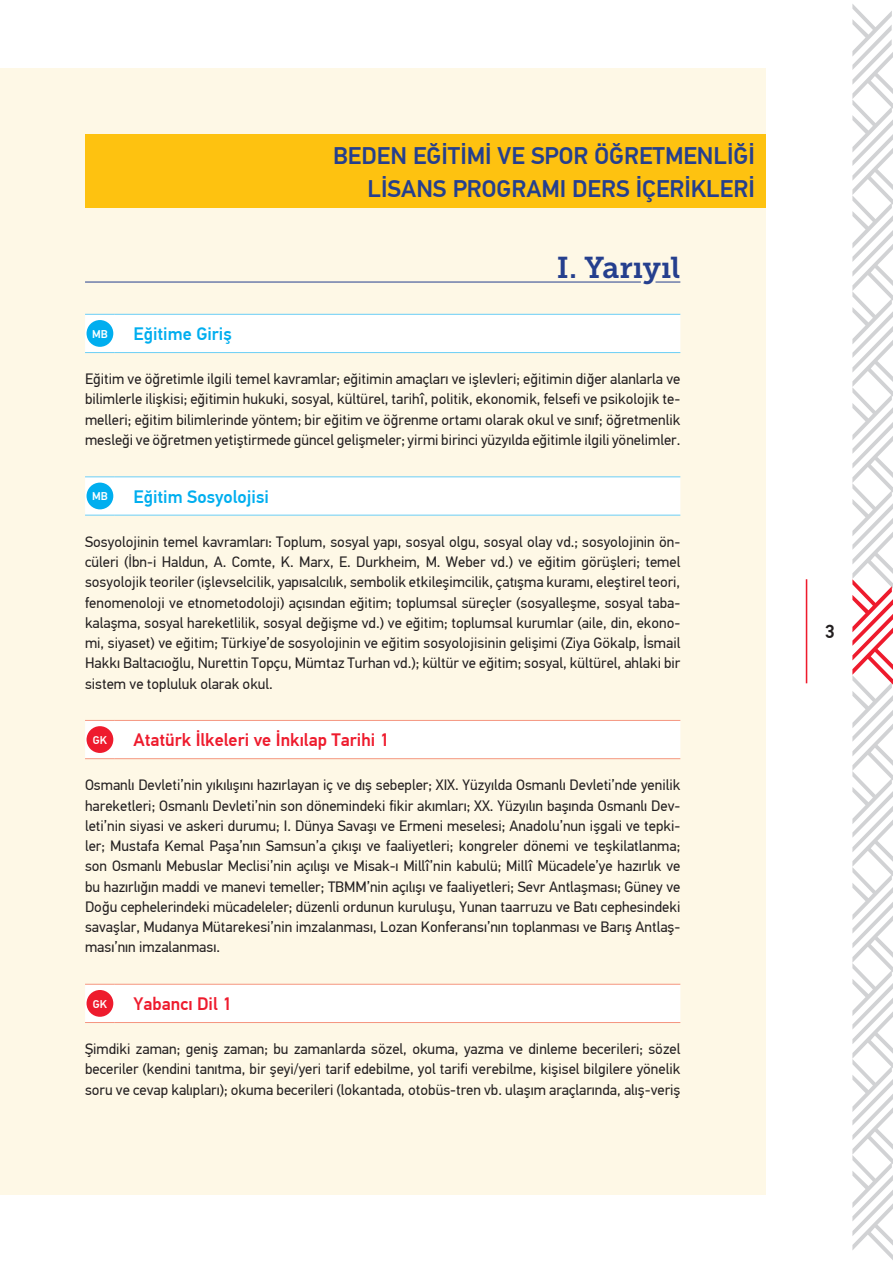
<style>
.page{position:relative;width:893px;height:1263px;background:#fff}
.page>*{position:absolute;margin:0;border:0;box-sizing:border-box;transform-origin:0 0}
.t1{font:30px "Museo Slab 700";letter-spacing:-.005em;color:#253f8e}
.t2{font:500 24px/33px "PF Din Text Pro";color:#253f8e;text-align:right}
.t3{font:500 18.9px "PF Din Text Pro";color:#231f20}
.t4{font:500 18px "PF Din Text Pro";color:#ee1b2d}
.t5{font:500 18px "PF Din Text Pro";color:#00aeef}
.t6{font:15px/20.2px "PF Din Text Pro";color:#231f20;text-align:justify}
.t7{font:500 11.25px "PF Din Text Pro";color:#fff}
</style>
<div class="page">
<div style="left:0;top:68px;width:765px;height:1127px;background:#fef8e6"></div>
<svg style="left:852px;top:4px;width:41px;height:1256px"></svg>
<hr style="left:806px;top:579px;width:1px;height:104px;background:#ee1b2d">
<hr style="left:85px;top:282px;width:556px;height:1px;background:#253f8e">
<svg style="left:655px;top:282px;width:25px;height:1px"></svg>
<div style="left:85px;top:315px;width:595px;height:37px;background:#fff"></div>
<hr style="left:85px;top:314px;width:30px;height:1px;background:#6bcff6">
<hr style="left:115px;top:314px;width:565px;height:1px;background:#6bcff6">
<hr style="left:85px;top:352px;width:30px;height:1px;background:#6bcff6">
<hr style="left:115px;top:352px;width:565px;height:1px;background:#6bcff6">
<div style="left:87px;top:320px;width:26px;height:27px;background:#00aeef;border-radius:50%"></div>
<div style="left:85px;top:477px;width:595px;height:38px;background:#fff"></div>
<hr style="left:85px;top:476px;width:30px;height:1px;background:#6bcff6">
<hr style="left:115px;top:476px;width:565px;height:1px;background:#6bcff6">
<hr style="left:85px;top:515px;width:30px;height:1px;background:#6bcff6">
<hr style="left:115px;top:515px;width:565px;height:1px;background:#6bcff6">
<div style="left:87px;top:483px;width:26px;height:26px;background:#00aeef;border-radius:50%"></div>
<div style="left:85px;top:721px;width:595px;height:37px;background:#fff"></div>
<hr style="left:85px;top:720px;width:30px;height:1px;background:#f59680">
<hr style="left:115px;top:720px;width:565px;height:1px;background:#f59680">
<hr style="left:85px;top:758px;width:30px;height:1px;background:#f59680">
<hr style="left:115px;top:758px;width:565px;height:1px;background:#f59680">
<div style="left:87px;top:726px;width:26px;height:27px;background:#ee1b2d;border-radius:50%"></div>
<div style="left:85px;top:985px;width:595px;height:37px;background:#fff"></div>
<hr style="left:85px;top:984px;width:30px;height:1px;background:#f59680">
<hr style="left:115px;top:984px;width:565px;height:1px;background:#f59680">
<hr style="left:85px;top:1022px;width:30px;height:1px;background:#f59680">
<hr style="left:115px;top:1022px;width:565px;height:1px;background:#f59680">
<div style="left:87px;top:990px;width:26px;height:27px;background:#ee1b2d;border-radius:50%"></div>
<div style="left:85px;top:134px;width:680px;height:74px;background:#fec210"></div>
<h2 class="t2" style="left:333px;top:139px;width:423px">BEDEN EĞİTİMİ VE SPOR ÖĞRETMENLİĞİ<br>LİSANS PROGRAMI DERS İÇERİKLERİ</h2>
<h1 class="t1" style="left:557px;top:250px;width:125px">I. Yarıyıl</h1>
<p class="t7" style="left:92px;top:327px;width:17px">MB</p>
<p class="t5" style="left:134px;top:323px;width:100px">Eğitime Giriş</p>
<p class="t6" style="left:85px;top:369px;width:597px">Eğitim ve öğretimle ilgili temel kavramlar; eğitimin amaçları ve işlevleri; eğitimin diğer alanlarla ve bilimlerle ilişkisi; eğitimin hukuki, sosyal, kültürel, tarihî, politik, ekonomik, felsefi ve psikolojik te&shy;melleri; eğitim bilimlerinde yöntem; bir eğitim ve öğrenme ortamı olarak okul ve sınıf; öğretmenlik mesleği ve öğretmen yetiştirmede güncel gelişmeler; yirmi birinci yüzyılda eğitimle ilgili yönelimler.</p>
<p class="t7" style="left:92px;top:490px;width:17px">MB</p>
<p class="t5" style="left:134px;top:486px;width:137px">Eğitim Sosyolojisi</p>
<p class="t6" style="left:85px;top:532px;width:597px">Sosyolojinin temel kavramları: Toplum, sosyal yapı, sosyal olgu, sosyal olay vd.; sosyolojinin ön&shy;cüleri (İbn-i Haldun, A. Comte, K. Marx, E. Durkheim, M. Weber vd.) ve eğitim görüşleri; temel sosyolojik teoriler (işlevselcilik, yapısalcılık, sembolik etkileşimcilik, çatışma kuramı, eleştirel teori, fenomenoloji ve etnometodoloji) açısından eğitim; toplumsal süreçler (sosyalleşme, sosyal taba&shy;kalaşma, sosyal hareketlilik, sosyal değişme vd.) ve eğitim; toplumsal kurumlar (aile, din, ekono&shy;mi, siyaset) ve eğitim; Türkiye’de sosyolojinin ve eğitim sosyolojisinin gelişimi (Ziya Gökalp, İsmail Hakkı Baltacıoğlu, Nurettin Topçu, Mümtaz Turhan vd.); kültür ve eğitim; sosyal, kültürel, ahlaki bir sistem ve topluluk olarak okul.</p>
<p class="t7" style="left:93px;top:733px;width:16px">GK</p>
<p class="t4" style="left:134px;top:729px;width:257px">Atatürk İlkeleri ve İnkılap Tarihi 1</p>
<p class="t6" style="left:85px;top:775px;width:597px">Osmanlı Devleti’nin yıkılışını hazırlayan iç ve dış sebepler; XIX. Yüzyılda Osmanlı Devleti’nde yenilik hareketleri; Osmanlı Devleti’nin son dönemindeki fikir akımları; XX. Yüzyılın başında Osmanlı Dev&shy;leti’nin siyasi ve askeri durumu; I. Dünya Savaşı ve Ermeni meselesi; Anadolu’nun işgali ve tepki&shy;ler; Mustafa Kemal Paşa’nın Samsun’a çıkışı ve faaliyetleri; kongreler dönemi ve teşkilatlanma; son Osmanlı Mebuslar Meclisi’nin açılışı ve Misak-ı Millî’nin kabulü; Millî Mücadele’ye hazırlık ve bu hazırlığın maddi ve manevi temeller; TBMM’nin açılışı ve faaliyetleri; Sevr Antlaşması; Güney ve Doğu cephelerindeki mücadeleler; düzenli ordunun kuruluşu, Yunan taarruzu ve Batı cephesindeki savaşlar, Mudanya Mütarekesi’nin imzalanması, Lozan Konferansı’nın toplanması ve Barış Antlaş&shy;ması’nın imzalanması.</p>
<p class="t7" style="left:93px;top:997px;width:16px">GK</p>
<p class="t4" style="left:134px;top:993px;width:100px">Yabancı Dil 1</p>
<p class="t6" style="left:85px;top:1039px;width:597px">Şimdiki zaman; geniş zaman; bu zamanlarda sözel, okuma, yazma ve dinleme becerileri; sözel beceriler (kendini tanıtma, bir şeyi/yeri tarif edebilme, yol tarifi verebilme, kişisel bilgilere yönelik soru ve cevap kalıpları); okuma becerileri (lokantada, otobüs-tren vb. ulaşım araçlarında, alış-veriş</p>
<p class="t3" style="left:825px;top:620px;width:11px">3</p>
</div>
